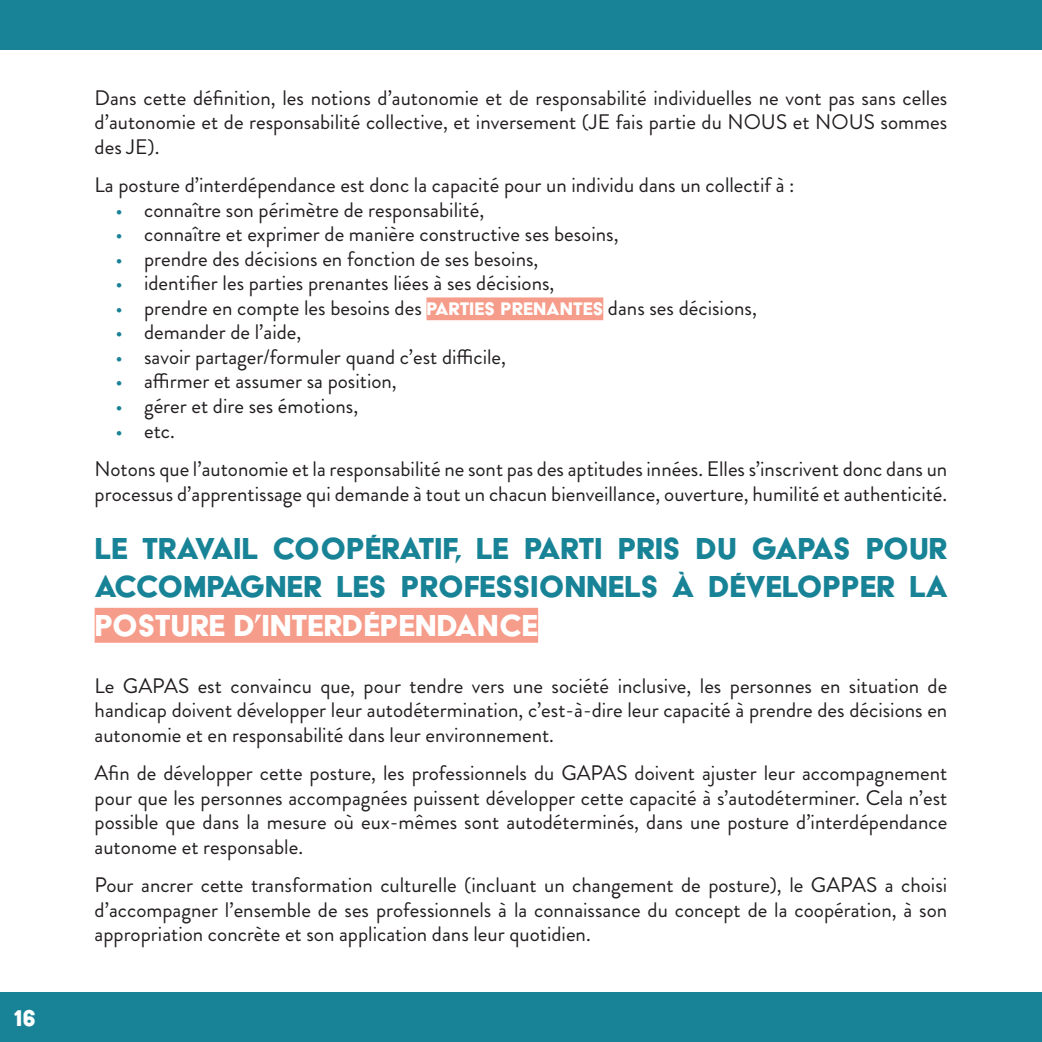
<style>
.page{position:relative;width:1042px;height:1042px;background:#fff}
.page>*{position:absolute;margin:0;border:0;box-sizing:border-box;transform-origin:0 0}
.t1{font:35px/38.5px "Acier BAT Text Solid";letter-spacing:-.01em;color:#188396;text-align:justify}
.t2{font:26.25px "Acier BAT Text Solid";color:#fff}
.t3{font:21px/24.5px "Brandon Grotesque";color:#231f20;text-align:justify}
.s1{color:#188396}
.s2{font-family:"Acier BAT Text Solid";color:#fff}
.s3{color:#fff}
</style>
<div class="page">
<div style="left:0;top:992px;width:1042px;height:50px;background:#188396"></div>
<div style="left:0;top:0;width:1042px;height:50px;background:#188396"></div>
<div style="left:426px;top:297px;width:177px;height:23px;background:#f69c8a"></div>
<div style="left:95px;top:608px;width:443px;height:35px;background:#f69c8a"></div>
<p class="t2" style="left:14px;top:1004px;width:23px">16</p>
<p class="t3" style="left:95px;top:86px;width:854px">Dans cette définition, les notions d’autonomie et de responsabilité individuelles ne vont pas sans celles d’autonomie et de responsabilité collective, et inversement (JE fais partie du NOUS et NOUS sommes des JE).</p>
<p class="t3" style="left:95px;top:173px;width:701px">La posture d’interdépendance est donc la capacité pour un individu dans un collectif à :</p>
<p class="t3" style="left:116px;top:198px;width:370px"><span class="s1">•</span> connaître son périmètre de responsabilité,</p>
<p class="t3" style="left:116px;top:222px;width:504px"><span class="s1">•</span> connaître et exprimer de manière constructive ses besoins,</p>
<p class="t3" style="left:116px;top:247px;width:424px"><span class="s1">•</span> prendre des décisions en fonction de ses besoins,</p>
<p class="t3" style="left:116px;top:271px;width:440px"><span class="s1">•</span> identifier les parties prenantes liées à ses décisions,</p>
<p class="t3" style="left:116px;top:296px;width:643px"><span class="s1">•</span> prendre en compte les besoins des <span class="s2">PARTIES PRENANTES</span> dans ses décisions,</p>
<p class="t3" style="left:116px;top:320px;width:187px"><span class="s1">•</span> demander de l’aide,</p>
<p class="t3" style="left:116px;top:345px;width:392px"><span class="s1">•</span> savoir partager/formuler quand c’est difficile,</p>
<p class="t3" style="left:116px;top:369px;width:283px"><span class="s1">•</span> affirmer et assumer sa position,</p>
<p class="t3" style="left:116px;top:394px;width:244px"><span class="s1">•</span> gérer et dire ses émotions,</p>
<p class="t3" style="left:116px;top:418px;width:61px"><span class="s1">•</span> etc.</p>
<p class="t3" style="left:95px;top:457px;width:854px">Notons que l’autonomie et la responsabilité ne sont pas des aptitudes innées. Elles s’inscrivent donc dans un processus d’apprentissage qui demande à tout un chacun bienveillance, ouverture, humilité et authenticité.</p>
<p class="t1" style="left:95px;top:529px;width:855px">LE TRAVAIL COOPÉRATIF, LE PARTI PRIS DU GAPAS POUR ACCOMPAGNER LES PROFESSIONNELS À DÉVELOPPER LA <span class="s3">POSTURE D’INTERDÉPENDANCE</span></p>
<p class="t3" style="left:95px;top:674px;width:854px">Le GAPAS est convaincu que, pour tendre vers une société inclusive, les personnes en situation de handicap doivent développer leur autodétermination, c’est-à-dire leur capacité à prendre des décisions en autonomie et en responsabilité dans leur environnement.</p>
<p class="t3" style="left:95px;top:761px;width:854px">Afin de développer cette posture, les professionnels du GAPAS doivent ajuster leur accompagnement pour que les personnes accompagnées puissent développer cette capacité à s’autodéterminer. Cela n’est possible que dans la mesure où eux-mêmes sont autodéterminés, dans une posture d’interdépendance autonome et responsable.</p>
<p class="t3" style="left:95px;top:873px;width:854px">Pour ancrer cette transformation culturelle (incluant un changement de posture), le GAPAS a choisi d’accompagner l’ensemble de ses professionnels à la connaissance du concept de la coopération, à son appropriation concrète et son application dans leur quotidien.</p>
</div>
